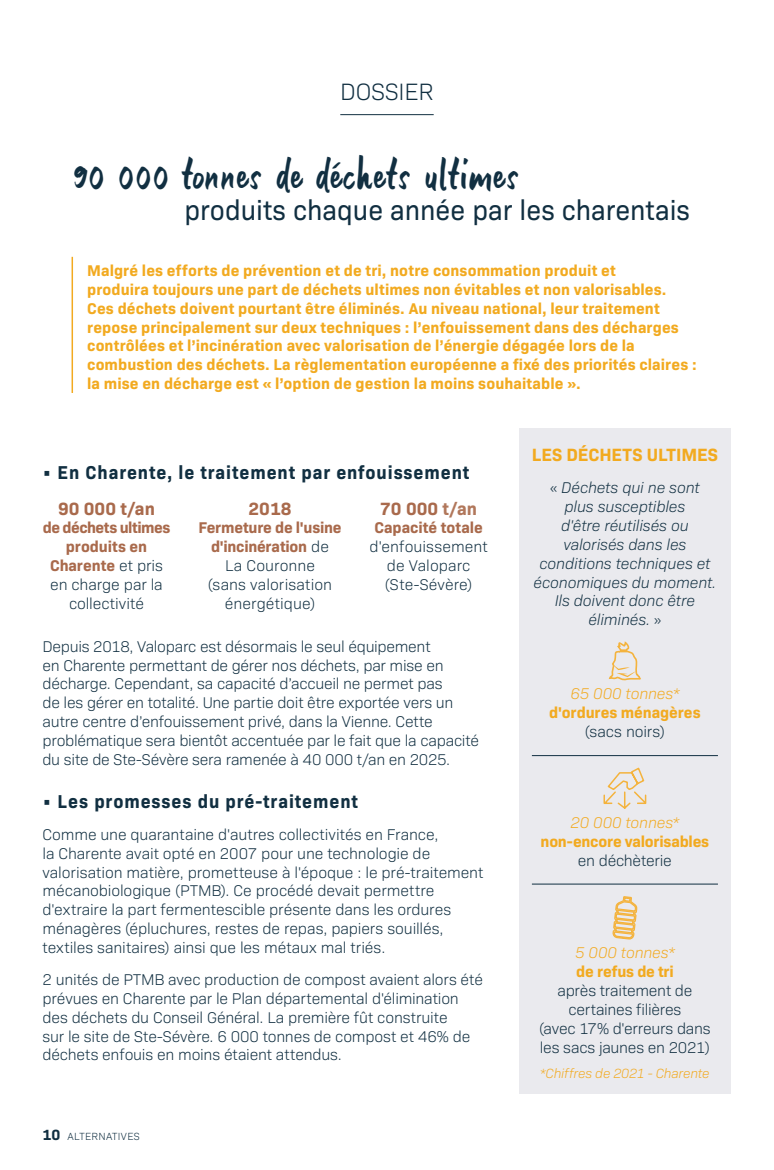
<style>
.page{position:relative;width:774px;height:1170px;background:#fff}
.page>*{position:absolute;margin:0;border:0;box-sizing:border-box;transform-origin:0 0}
.t1{font:44.1px "Gultan Bonte";letter-spacing:.05em;color:#112f41;scale:.95 1}
.t2{font:28.35px "Bio Sans";color:#112f41;scale:.95 1}
.t3{font:300 24px "Bio Sans";color:#112f41}
.t4{font:700 18.9px "Bio Sans";letter-spacing:.05em;color:#112f41;scale:.95 1}
.t5{font:700 18px "Bio Sans";color:#a96a4c}
.t6{font:700 18px "Bio Sans";letter-spacing:-.005em;color:#f2aa20}
.t7{font:300 15.75px/18.9px "Bio Sans";letter-spacing:-.01em;color:#112f41}
.t8{font:700 15.75px/18.9px "Bio Sans";letter-spacing:.005em;color:#f2aa20}
.t9{font:italic 300 15.75px/18.9px "Bio Sans";letter-spacing:-.01em;color:#112f41;text-align:center}
.t10{font:700 15.75px/18.9px "Bio Sans";letter-spacing:-.005em;color:#a96a4c;text-align:center}
.t11{font:italic 300 15.75px "Bio Sans";letter-spacing:-.01em;color:#f2aa20}
.t12{font:700 15.75px "Bio Sans";letter-spacing:-.015em;color:#f2aa20}
.t13{font:italic 300 13.5px "Bio Sans";letter-spacing:-.01em;color:#f2aa20}
.t14{font:300 10.5px "Bio Sans";letter-spacing:.035em;color:#112f41}
.s1{font-weight:300;color:#112f41}
.s2{font-weight:700;color:#a96a4c}
.s3{color:#b1775b}
.s4{font-weight:700;font-size:15px}
.s5{font-style:normal}
</style>
<div class="page">
<hr style="left:340px;top:114px;width:94px;height:1px;background:#112f41">
<hr style="left:72px;top:257px;width:1px;height:136px;background:#f2aa20">
<div style="left:519px;top:428px;width:212px;height:665px;background:#eaeaee"></div>
<svg style="left:608px;top:641px;width:33px;height:40px"></svg>
<hr style="left:532px;top:755px;width:186px;height:1px;background:#112f41">
<svg style="left:603px;top:767px;width:44px;height:42px"></svg>
<hr style="left:532px;top:883px;width:186px;height:1px;background:#112f41">
<svg style="left:612px;top:883px;width:26px;height:57px"></svg>
<h3 class="t3" style="left:340px;top:74px;width:95px">DOSSIER</h3>
<h1 class="t1" style="left:74px;top:150px;width:470px">90 000 tonnes de déchets ultimes</h1>
<h2 class="t2" style="left:185px;top:189px;width:533px">produits chaque année par les charentais</h2>
<p class="t8" style="left:87px;top:259px;width:611px">Malgré les efforts de prévention et de tri, notre consommation produit et<br>produira toujours une part de déchets ultimes non évitables et non valorisables.<br>Ces déchets doivent pourtant être éliminés. Au niveau national, leur traitement repose principalement sur deux techniques : l’enfouissement dans des décharges contrôlées et l’incinération avec valorisation de l’énergie dégagée lors de la combustion des déchets. La règlementation européenne a fixé des priorités claires : la mise en décharge est « l’option de gestion la moins souhaitable ».</p>
<p class="t4" style="left:43px;top:458px;width:451px">• En Charente, le traitement par enfouissement</p>
<p class="t5" style="left:58px;top:494px;width:98px">90 000 t/an</p>
<p class="t10" style="left:43px;top:517px;width:129px">de déchets ultimes produits en<br>Charente <span class="s1">et pris en charge par la collectivité</span></p>
<p class="t5" style="left:249px;top:494px;width:44px">2018</p>
<p class="t7" style="left:198px;top:517px;width:145px;text-align:center"><span class="s2">Fermeture de l'usine d'incinération</span> de<br>La Couronne<br>(sans valorisation énergétique)</p>
<p class="t5" style="left:380px;top:494px;width:98px">70 000 <span class="s3">t/an</span></p>
<p class="t10" style="left:374px;top:517px;width:110px">Capacité totale</p>
<p class="t7" style="left:369px;top:536px;width:120px;text-align:center">d'enfouissement de Valoparc (Ste-Sévère)</p>
<p class="t7" style="left:43px;top:635px;width:438px">Depuis 2018, Valoparc est désormais le seul équipement<br>en Charente permettant de gérer nos déchets, par mise en décharge. Cependant, sa capacité d’accueil ne permet pas<br>de les gérer en totalité. Une partie doit être exportée vers un autre centre d’enfouissement privé, dans la Vienne. Cette problématique sera bientôt accentuée par le fait que la capacité du site de Ste-Sévère sera ramenée à 40 000 t/an en 2025.</p>
<p class="t4" style="left:43px;top:786px;width:333px">• Les promesses du pré-traitement</p>
<p class="t7" style="left:43px;top:823px;width:442px">Comme une quarantaine d'autres collectivités en France,<br>la Charente avait opté en 2007 pour une technologie de valorisation matière, prometteuse à l'époque : le pré-traitement mécanobiologique (PTMB). Ce procédé devait permettre d'extraire la part fermentescible présente dans les ordures ménagères (épluchures, restes de repas, papiers souillés, textiles sanitaires) ainsi que les métaux mal triés.</p>
<p class="t7" style="left:43px;top:968px;width:442px">2 unités de PTMB avec production de compost avaient alors été prévues en Charente par le Plan départemental d'élimination des déchets du Conseil Général. La première fût construite<br>sur le site de Ste-Sévère. 6 000 tonnes de compost et 46% de déchets enfouis en moins étaient attendus.</p>
<p class="t14" style="left:43px;top:1128px;width:99px"><span class="s4">10</span> ALTERNATIVES</p>
<p class="t6" style="left:532px;top:441px;width:188px">LES DÉCHETS ULTIMES</p>
<p class="t9" style="left:534px;top:477px;width:184px"><span class="s5">«</span> Déchets qui ne sont plus susceptibles<br>d'être réutilisés ou valorisés dans les conditions techniques et économiques du moment.<br>Ils doivent donc être éliminés. <span class="s5">»</span></p>
<p class="t11" style="left:570px;top:682px;width:110px">65 000 tonnes*</p>
<p class="t8" style="left:549px;top:702px;width:153px">d'ordures ménagères</p>
<p class="t7" style="left:585px;top:721px;width:81px">(sacs noirs)</p>
<p class="t11" style="left:571px;top:810px;width:110px">20 000 tonnes*</p>
<p class="t12" style="left:541px;top:829px;width:170px">non-encore valorisables</p>
<p class="t7" style="left:578px;top:849px;width:95px">en déchèterie</p>
<p class="t11" style="left:575px;top:941px;width:101px">5 000 tonnes*</p>
<p class="t8" style="left:576px;top:961px;width:99px">de refus de tri</p>
<p class="t7" style="left:539px;top:980px;width:173px;text-align:center">après traitement de certaines filières<br>(avec 17% d'erreurs dans les sacs jaunes en 2021)</p>
<p class="t13" style="left:540px;top:1063px;width:171px">*Chiffres de 2021 - Charente</p>
</div>
